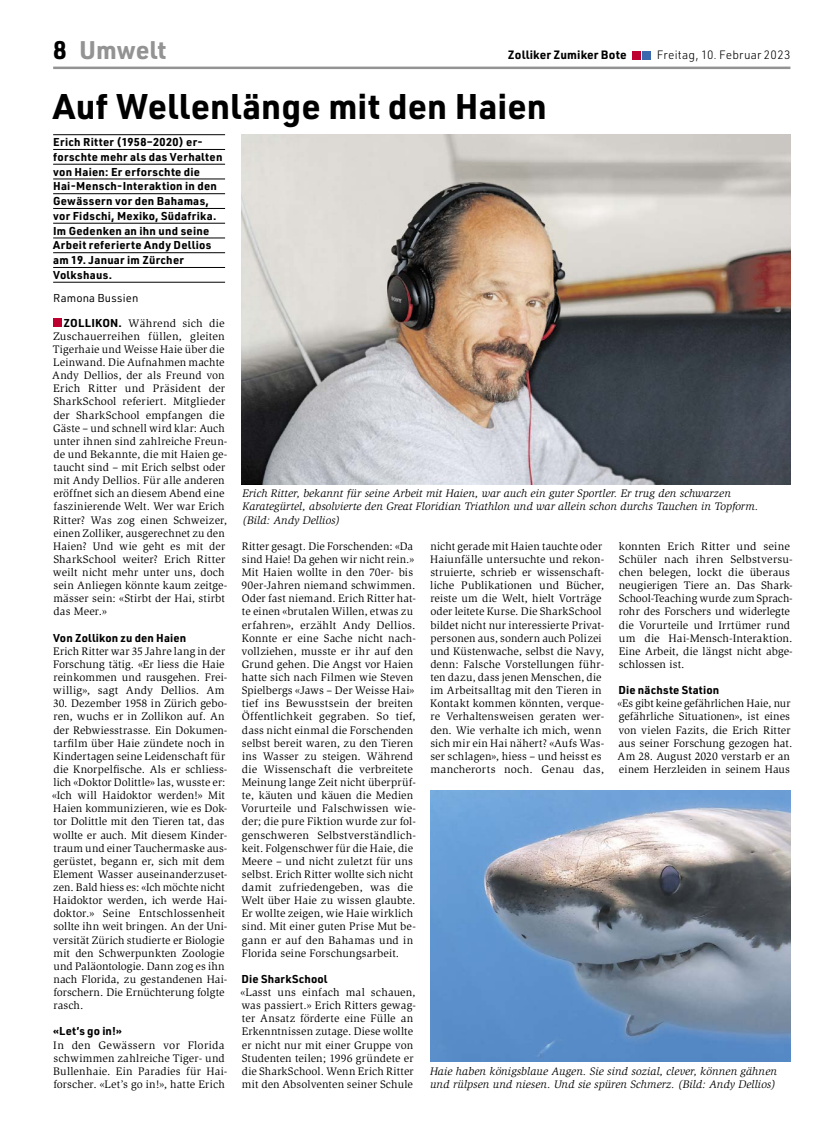
<style>
.page{position:relative;width:833px;height:1134px;background:#fff}
.page>*{position:absolute;margin:0;border:0;box-sizing:border-box;transform-origin:0 0}
.t1{font:700 35px "URWDIN";letter-spacing:.005em;color:#000}
.t2{font:700 25px "URWDIN";letter-spacing:-.01em;color:#939393}
.t3{font:300 11.88px "URWDIN";letter-spacing:.015em;color:#000}
.t4{font:700 11.88px "URWDIN";letter-spacing:.01em;color:#000}
.t5{font:11.25px/13.1px "Slimbach Std";letter-spacing:.01em;color:#000}
.t6{font:italic 11.25px/13.1px "Slimbach Std";letter-spacing:.005em;color:#000}
.t7{font:700 11.25px/14.8px "URWDIN";letter-spacing:.02em;color:#000}
.t8{font:11.25px "URWDIN";letter-spacing:.02em;color:#000}
.s1{color:#000}
.s2{font-family:"URWDIN";font-weight:700}
</style>
<div class="page">
<hr style="left:53px;top:67px;width:737px;height:2px;background:#939393">
<div style="left:632px;top:51px;width:9px;height:8px;background:#be0030"></div>
<div style="left:643px;top:51px;width:8px;height:8px;background:#3c68ae"></div>
<div style="left:53px;top:318px;width:8px;height:9px;background:#be0030"></div>
<hr style="left:53px;top:135px;width:172px;height:1px;background:#000">
<hr style="left:53px;top:149px;width:172px;height:1px;background:#000">
<hr style="left:53px;top:164px;width:172px;height:1px;background:#000">
<hr style="left:53px;top:179px;width:172px;height:1px;background:#000">
<hr style="left:53px;top:193px;width:172px;height:1px;background:#000">
<hr style="left:53px;top:208px;width:172px;height:1px;background:#000">
<hr style="left:53px;top:223px;width:172px;height:1px;background:#000">
<hr style="left:53px;top:238px;width:172px;height:1px;background:#000">
<hr style="left:53px;top:252px;width:172px;height:1px;background:#000">
<hr style="left:53px;top:267px;width:172px;height:1px;background:#000">
<hr style="left:53px;top:282px;width:172px;height:1px;background:#000">
<img style="left:242px;top:135px;width:548px;height:349px">
<img style="left:430px;top:790px;width:360px;height:272px">
<h2 class="t2" style="left:53px;top:33px;width:115px"><span class="s1">8</span> Umwelt</h2>
<p class="t4" style="left:508px;top:47px;width:120px">Zolliker Zumiker Bote</p>
<p class="t3" style="left:657px;top:48px;width:135px">Freitag, 10. Februar 2023</p>
<h1 class="t1" style="left:53px;top:82px;width:495px">Auf Wellenlänge mit den Haien</h1>
<p class="t7" style="left:53px;top:134px;width:171px">Erich Ritter (1958–2020) er&shy;forschte mehr als das Verhalten von Haien: Er erforschte die<br>Hai-Mensch-Interaktion in den<br>Gewässern vor den Bahamas, vor Fidschi, Mexiko, Südafrika.<br>Im Gedenken an ihn und seine<br>Arbeit referierte Andy Dellios am 19. Januar im Zürcher<br>Volkshaus.</p>
<p class="t8" style="left:53px;top:290px;width:87px">Ramona Bussien</p>
<p class="t5" style="left:52px;top:316px;width:177px;text-indent:11px"><span class="s2">ZOLLIKON.</span> Während sich die<br>Zuschauerreihen füllen, gleiten<br>Tigerhaie und Weisse Haie über die<br>Leinwand. Die Aufnahmen machte<br>Andy Dellios, der als Freund von<br>Erich Ritter und Präsident der<br>SharkSchool referiert. Mitglieder der SharkSchool empfangen die<br>Gäste – und schnell wird klar: Auch unter ihnen sind zahlreiche Freun&shy;de und Bekannte, die mit Haien ge&shy;taucht sind – mit Erich selbst oder mit Andy Dellios. Für alle anderen eröffnet sich an diesem Abend eine faszinierende Welt. Wer war Erich<br>Ritter? Was zog einen Schweizer, einen Zolliker, ausgerechnet zu den<br>Haien? Und wie geht es mit der<br>SharkSchool weiter? Erich Ritter weilt nicht mehr unter uns, doch sein Anliegen könnte kaum zeitge&shy;mässer sein: «Stirbt der Hai, stirbt das Meer.»</p>
<p class="t7" style="left:53px;top:630px;width:135px">Von Zollikon zu den Haien</p>
<p class="t5" style="left:53px;top:644px;width:176px">Erich Ritter war 35 Jahre lang in der Forschung tätig. «Er liess die Haie reinkommen und rausgehen. Frei&shy;willig», sagt Andy Dellios. Am</p>
<p class="t5" style="left:52px;top:697px;width:177px">30. Dezember 1958 in Zürich gebo&shy;ren, wuchs er in Zollikon auf. An der Rebwiesstrasse. Ein Dokumen&shy;tarfilm über Haie zündete noch in Kindertagen seine Leidenschaft für die Knorpelfische. Als er schliess&shy;lich «Doktor Dolittle» las, wusste er: «Ich will Haidoktor werden!» Mit Haien kommunizieren, wie es Dok&shy;tor Dolittle mit den Tieren tat, das wollte er auch. Mit diesem Kinder&shy;traum und einer Tauchermaske aus&shy;gerüstet, begann er, sich mit dem Element Wasser auseinanderzuset&shy;zen. Bald hiess es: «Ich möchte nicht Haidoktor werden, ich werde Hai&shy;doktor.» Seine Entschlossenheit sollte ihn weit bringen. An der Uni&shy;versität Zürich studierte er Biologie mit den Schwerpunkten Zoologie und Paläontologie. Dann zog es ihn nach Florida, zu gestandenen Hai&shy;forschern. Die Ernüchterung folgte rasch.</p>
<p class="t7" style="left:53px;top:1023px;width:70px">«Let’s go in!»</p>
<p class="t5" style="left:53px;top:1038px;width:176px">In den Gewässern vor Florida schwimmen zahlreiche Tiger- und Bullenhaie. Ein Paradies für Hai&shy;forscher. «Let’s go in!», hatte Erich</p>
<p class="t6" style="left:242px;top:487px;width:517px">Erich Ritter, bekannt für seine Arbeit mit Haien, war auch ein guter Sportler. Er trug den schwarzen<br>Karategürtel, absolvierte den Great Floridian Triathlon und war allein schon durchs Tauchen in Topform. (Bild: Andy Dellios)</p>
<p class="t5" style="left:241px;top:539px;width:176px">Ritter gesagt. Die Forschenden: «Da sind Haie! Da gehen wir nicht rein.» Mit Haien wollte in den 70er- bis 90er-Jahren niemand schwimmen.<br>Oder fast niemand. Erich Ritter hat&shy;te einen «brutalen Willen, etwas zu erfahren», erzählt Andy Dellios.<br>Konnte er eine Sache nicht nach&shy;vollziehen, musste er ihr auf den Grund gehen. Die Angst vor Haien hatte sich nach Filmen wie Steven Spielbergs «Jaws – Der Weisse Hai» tief ins Bewusstsein der breiten Öffentlichkeit gegraben. So tief, dass nicht einmal die Forschenden selbst bereit waren, zu den Tieren ins Wasser zu steigen. Während die Wissenschaft die verbreitete Meinung lange Zeit nicht überprüf&shy;te, käuten und käuen die Medien Vorurteile und Falschwissen wie&shy;der; die pure Fiktion wurde zur fol&shy;genschweren Selbstverständlich&shy;keit. Folgenschwer für die Haie, die Meere – und nicht zuletzt für uns selbst. Erich Ritter wollte sich nicht damit zufriedengeben, was die Welt über Haie zu wissen glaubte.<br>Er wollte zeigen, wie Haie wirklich sind. Mit einer guten Prise Mut be&shy;gann er auf den Bahamas und in Florida seine Forschungsarbeit.</p>
<p class="t7" style="left:242px;top:971px;width:87px">Die SharkSchool</p>
<p class="t5" style="left:240px;top:986px;width:177px">«Lasst uns einfach mal schauen, was passiert.» Erich Ritters gewag&shy;ter Ansatz förderte eine Fülle an Erkenntnissen zutage. Diese wollte er nicht nur mit einer Gruppe von Studenten teilen; 1996 gründete er die SharkSchool. Wenn Erich Ritter mit den Absolventen seiner Schule</p>
<p class="t5" style="left:430px;top:539px;width:176px">nicht gerade mit Haien tauchte oder Haiunfälle untersuchte und rekon&shy;struierte, schrieb er wissenschaft&shy;liche Publikationen und Bücher, reiste um die Welt, hielt Vorträge oder leitete Kurse. Die SharkSchool bildet nicht nur interessierte Privat&shy;personen aus, sondern auch Polizei und Küstenwache, selbst die Navy, denn: Falsche Vorstellungen führ&shy;ten dazu, dass jenen Menschen, die im Arbeitsalltag mit den Tieren in Kontakt kommen könnten, verque&shy;re Verhaltensweisen geraten wer&shy;den. Wie verhalte ich mich, wenn sich mir ein Hai nähert? «Aufs Was&shy;ser schlagen», hiess – und heisst es mancherorts noch. Genau das,</p>
<p class="t5" style="left:618px;top:539px;width:176px">konnten Erich Ritter und seine<br>Schüler nach ihren Selbstversu&shy;chen belegen, lockt die überaus neugierigen Tiere an. Das Shark-<br>School-Teaching wurde zum Sprach&shy;rohr des Forschers und widerlegte die Vorurteile und Irrtümer rund um die Hai-Mensch-Interaktion.<br>Eine Arbeit, die längst nicht abge&shy;schlossen ist.</p>
<p class="t7" style="left:618px;top:682px;width:102px">Die nächste Station</p>
<p class="t5" style="left:617px;top:697px;width:176px">«Es gibt keine gefährlichen Haie, nur gefährliche Situationen», ist eines von vielen Fazits, die Erich Ritter aus seiner Forschung gezogen hat.<br>Am 28. August 2020 verstarb er an einem Herzleiden in seinem Haus</p>
<p class="t6" style="left:430px;top:1064px;width:348px">Haie haben königsblaue Augen. Sie sind sozial, clever, können gähnen und rülpsen und niesen. Und sie spüren Schmerz. (Bild: Andy Dellios)</p>
</div>
